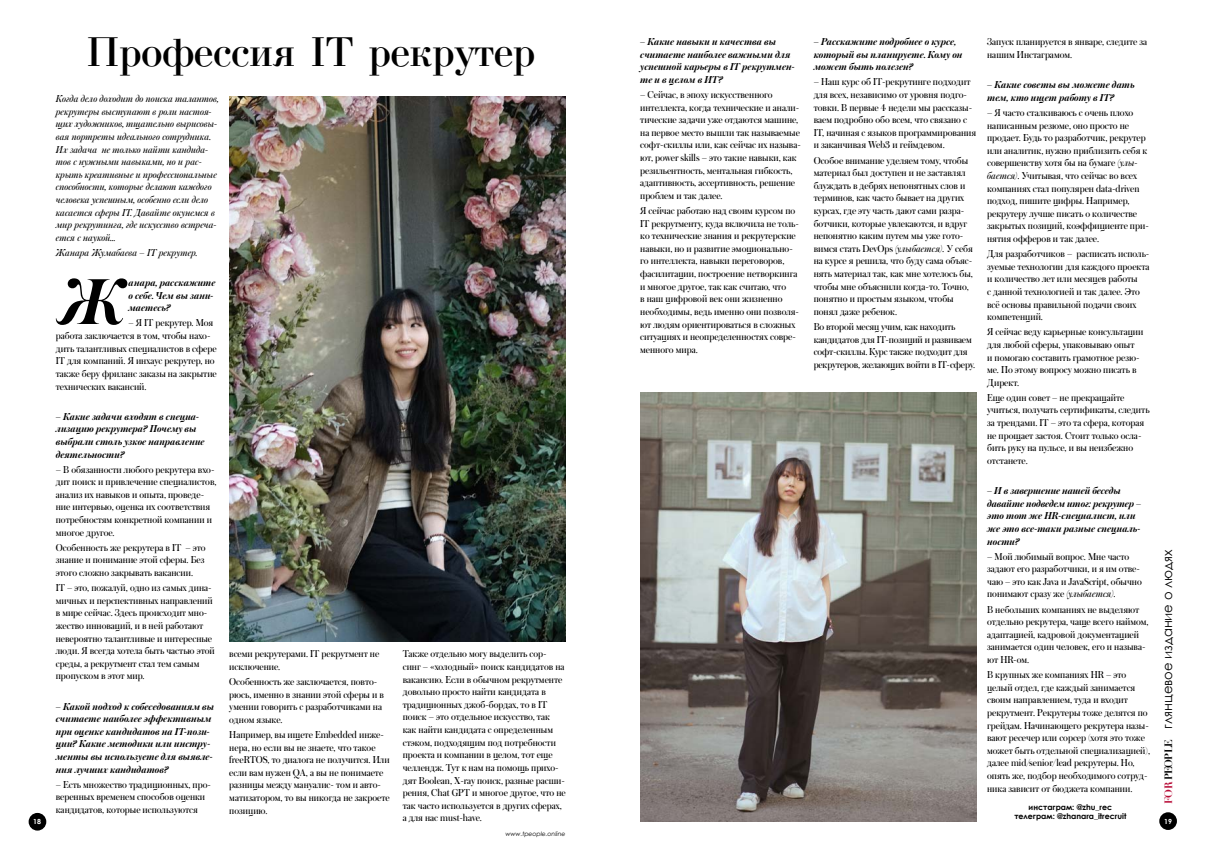
<style>
.page{position:relative;width:1206px;height:859px;background:#fff}
.page>*{position:absolute;margin:0;border:0;box-sizing:border-box;transform-origin:0 0}
.t1{font:italic 600 68.08px "Austin Cyr";color:#000}
.t2{font:43.75px "Bodoni";color:#000}
.t3{font:13.12px "Century Gothic";color:#000}
.t4{font:10.5px/12.6px "Austin Cyr";color:#000}
.t5{font:italic 600 10.5px/12.6px "Austin Cyr";color:#000}
.t6{font:italic 10.5px/12.6px "Austin Cyr";color:#000}
.t7{font:700 7.88px/9.5px "Century Gothic";color:#000;text-align:center}
.t8{font:700 7px "Century Gothic";color:#fff}
.t9{font:italic 6.12px "Century Gothic";color:#000}
.s1{font-style:italic}
.s2{font-family:"Didot";font-weight:700;font-size:10.5px;color:#b70b36}
.s3{font-family:"Didot";font-weight:700;font-size:10.5px}
</style>
<div class="page">
<div style="left:1159px;top:812px;width:17px;height:17px;background:#000;border-radius:50%"></div>
<div style="left:29px;top:812px;width:17px;height:18px;background:#000;border-radius:50%"></div>
<img style="left:229px;top:96px;width:337px;height:544px">
<img style="left:640px;top:392px;width:336px;height:429px">
<h2 class="t2" style="left:86px;top:29px;width:450px">Профессия IT рекрутер</h2>
<p class="t5" style="left:813px;top:35px;width:150px">– Расскажите подробнее о курсе, который вы планируете. Кому он может быть полезен?</p>
<p class="t4" style="left:813px;top:75px;width:164px">– Наш курс об IT-рекрутинге подходит для всех, независимо от уровня подго&shy;товки. В первые 4 недели мы рассказы&shy;ваем подробно обо всем, что связано с IT, начиная с языков программирования и заканчивая Web3 и геймдевом.</p>
<p class="t4" style="left:813px;top:153px;width:161px">Особое внимание уделяем тому, чтобы материал был доступен и не заставлял блуждать в дебрях непонятных слов и терминов, как часто бывает на других курсах, где эту часть дают сами разра&shy;ботчики, которые увлекаются, и вдруг непонятно каким путем мы уже гото&shy;вимся стать DevOps <span class="s1">(улыбается).</span> У себя на курсе я решила, что буду сама объяс&shy;нять материал так, как мне хотелось бы, чтобы мне объяснили когда-то. Точно, понятно и простым языком, чтобы понял даже ребенок.</p>
<p class="t4" style="left:813px;top:320px;width:163px">Во второй месяц учим, как находить кандидатов для IT-позиций и развиваем софт-скиллы. Курс также подходит для рекрутеров, желающих войти в IT-сферу.</p>
<p class="t5" style="left:640px;top:35px;width:156px">– Какие навыки и качества вы считаете наиболее важными для успешной карьеры в IT рекрутмен&shy;те и в целом в ИТ?</p>
<p class="t4" style="left:640px;top:88px;width:162px">– Сейчас, в эпоху искусственного интеллекта, когда технические и анали&shy;тические задачи уже отдаются машине, на первое место вышли так называемые софт-скиллы или, как сейчас их называ&shy;ют, power skills – это такие навыки, как резильентность, ментальная гибкость, адаптивность, ассертивность, решение проблем и так далее.</p>
<p class="t4" style="left:640px;top:204px;width:160px">Я сейчас работаю над своим курсом по IT рекрутменту, куда включила не толь&shy;ко технические знания и рекрутерские навыки, но и развитие эмоционально&shy;го интеллекта, навыки переговоров, фасилитации, построение нетворкинга и многое другое, так как считаю, что<br>в наш цифровой век они жизненно необходимы, ведь именно они позволя&shy;ют людям ориентироваться в сложных ситуациях и неопределенностях совре&shy;менного мира.</p>
<p class="t4" style="left:987px;top:35px;width:161px">Запуск планируется в январе, следите за нашим Инстаграмом.</p>
<p class="t5" style="left:987px;top:78px;width:149px">– Какие советы вы можете дать тем, кто ищет работу в IT?</p>
<p class="t4" style="left:987px;top:106px;width:163px">– Я часто сталкиваюсь с очень плохо написанным резюме, оно просто не продает. Будь то разработчик, рекрутер или аналитик, нужно приблизить себя к совершенству хотя бы на бумаге <span class="s1">(улы&shy;бается).</span> Учитывая, что сейчас во всех компаниях стал популярен data-driven подход, пишите цифры. Например, рекрутеру лучше писать о количестве закрытых позиций, коэффициенте при&shy;нятия офферов и так далее.</p>
<p class="t4" style="left:987px;top:247px;width:164px">Для разработчиков – расписать исполь&shy;зуемые технологии для каждого проекта и количество лет или месяцев работы<br>с данной технологией и так далее. Это всё основы правильной подачи своих компетенций.</p>
<p class="t4" style="left:987px;top:325px;width:158px">Я сейчас веду карьерные консультации для любой сферы, упаковываю опыт<br>и помогаю составить грамотное резю&shy;ме. По этому вопросу можно писать в<br>Директ.</p>
<p class="t4" style="left:987px;top:390px;width:164px">Еще один совет – не прекращайте учиться, получать сертификаты, следить за трендами. IT – это та сфера, которая не прощает застоя. Стоит только осла&shy;бить руку на пульсе, и вы неизбежно отстанете.</p>
<p class="t5" style="left:987px;top:484px;width:156px">– И в завершение нашей беседы давайте подведем итог: рекрутер – это тот же HR-специалист, или же это все-таки разные специаль&shy;ности?</p>
<p class="t4" style="left:987px;top:549px;width:156px">– Мой любимый вопрос. Мне часто задают его разработчики, и я им отве&shy;чаю – это как Java и JavaScript, обычно понимают сразу же <span class="s1">(улыбается).</span></p>
<p class="t4" style="left:987px;top:602px;width:163px">В небольших компаниях не выделяют отдельно рекрутера, чаще всего наймом, адаптацией, кадровой документацией занимается один человек, его и называ&shy;ют HR-ом.</p>
<p class="t4" style="left:987px;top:667px;width:164px">В крупных же компаниях HR – это целый отдел, где каждый занимается своим направлением, туда и входит рекрутмент. Рекрутеры тоже делятся по грейдам. Начинающего рекрутера назы&shy;вают ресечер или сорсер (хотя это тоже может быть отдельной специализацией), далее mid/senior/lead рекрутеры. Но, опять же, подбор необходимого сотруд&shy;ника зависит от бюджета компании.</p>
<p class="t6" style="left:56px;top:92px;width:164px">Когда дело доходит до поиска талантов, рекрутеры выступают в роли настоя&shy;щих художников, тщательно вырисовы&shy;вая портреты идеального сотрудника.<br>Их задача не только найти кандида&shy;тов с нужными навыками, но и рас&shy;крыть креативные и профессиональные способности, которые делают каждого человека успешным, особенно если дело касается сферы IT. Давайте окунемся в мир рекрутинга, где искусство встреча&shy;ется с наукой…</p>
<p class="t6" style="left:56px;top:246px;width:143px">Жанара Жумабаева – IT рекрутер.</p>
<h1 class="t1" style="left:60px;top:253px;width:67px">Ж</h1>
<p class="t5" style="left:128px;top:276px;width:89px">анара, расскажите о себе. Чем вы зани&shy;маетесь?</p>
<p class="t4" style="left:56px;top:316px;width:162px;text-indent:73px">– Я IT рекрутер. Моя работа заключается в том, чтобы нахо&shy;дить талантливых специалистов в сфере<br>IT для компаний. Я инхаус рекрутер, но также беру фриланс заказы на закрытие технических вакансий.</p>
<p class="t5" style="left:56px;top:409px;width:150px">– Какие задачи входят в специа&shy;лизацию рекрутера? Почему вы выбрали столь узкое направление деятельности?</p>
<p class="t4" style="left:56px;top:462px;width:162px">– В обязанности любого рекрутера вхо&shy;дит поиск и привлечение специалистов, анализ их навыков и опыта, проведе&shy;ние интервью, оценка их соответствия потребностям конкретной компании и многое другое.</p>
<p class="t4" style="left:56px;top:540px;width:151px;text-align:justify">Особенность же рекрутера в IT – это знание и понимание этой сферы. Без этого сложно закрывать вакансии.</p>
<p class="t4" style="left:56px;top:581px;width:160px">IT – это, пожалуй, одно из самых дина&shy;мичных и перспективных направлений в мире сейчас. Здесь происходит мно&shy;жество инноваций, и в ней работают невероятно талантливые и интересные люди. Я всегда хотела быть частью этой среды, а рекрутмент стал тем самым пропуском в этот мир.</p>
<p class="t5" style="left:56px;top:699px;width:160px">– Какой подход к собеседованиям вы считаете наиболее эффективным при оценке кандидатов на IT-пози&shy;ции? Какие методики или инстру&shy;менты вы используете для выявле&shy;ния лучших кандидатов?</p>
<p class="t4" style="left:56px;top:777px;width:157px">– Есть множество традиционных, про&shy;веренных временем способов оценки кандидатов, которые используются</p>
<p class="t3" style="left:1158px;top:803px;width:256px;rotate:-90deg"><span class="s2">FOR</span> <span class="s3">PEOPLE</span> глянцевое издание о людях</p>
<p class="t4" style="left:229px;top:647px;width:151px">всеми рекрутерами. IT рекрутмент не исключение.</p>
<p class="t4" style="left:229px;top:674px;width:156px">Особенность же заключается, повто&shy;рюсь, именно в знании этой сферы и в умении говорить с разработчиками на одном языке.</p>
<p class="t4" style="left:229px;top:727px;width:162px">Например, вы ищете Embedded инже&shy;нера, но если вы не знаете, что такое freeRTOS, то диалога не получится. Или если вам нужен QA, а вы не понимаете разницы между мануалис- том и авто&shy;матизатором, то вы никогда не закроете позицию.</p>
<p class="t4" style="left:403px;top:647px;width:164px">Также отдельно могу выделить сор&shy;синг – «холодный» поиск кандидатов на вакансию. Если в обычном рекрутменте довольно просто найти кандидата в традиционных джоб-бордах, то в IT поиск – это отдельное искусство, так как найти кандидата с определенным стэком, подходящим под потребности проекта и компании в целом, тот еще челлендж. Тут к нам на помощь прихо&shy;дят Boolean, X-ray поиск, разные расши&shy;рения, Chat GPT и многое другое, что не так часто используется в других сферах, а для нас must-have.</p>
<p class="t7" style="left:1014px;top:801px;width:114px">инстаграм: @zhu_rec телеграм: @zhanara_itrecruit</p>
<p class="t8" style="left:33px;top:816px;width:9px">18</p>
<p class="t8" style="left:1164px;top:815px;width:9px">19</p>
<p class="t9" style="left:505px;top:829px;width:62px">www.tpeople.online</p>
</div>
